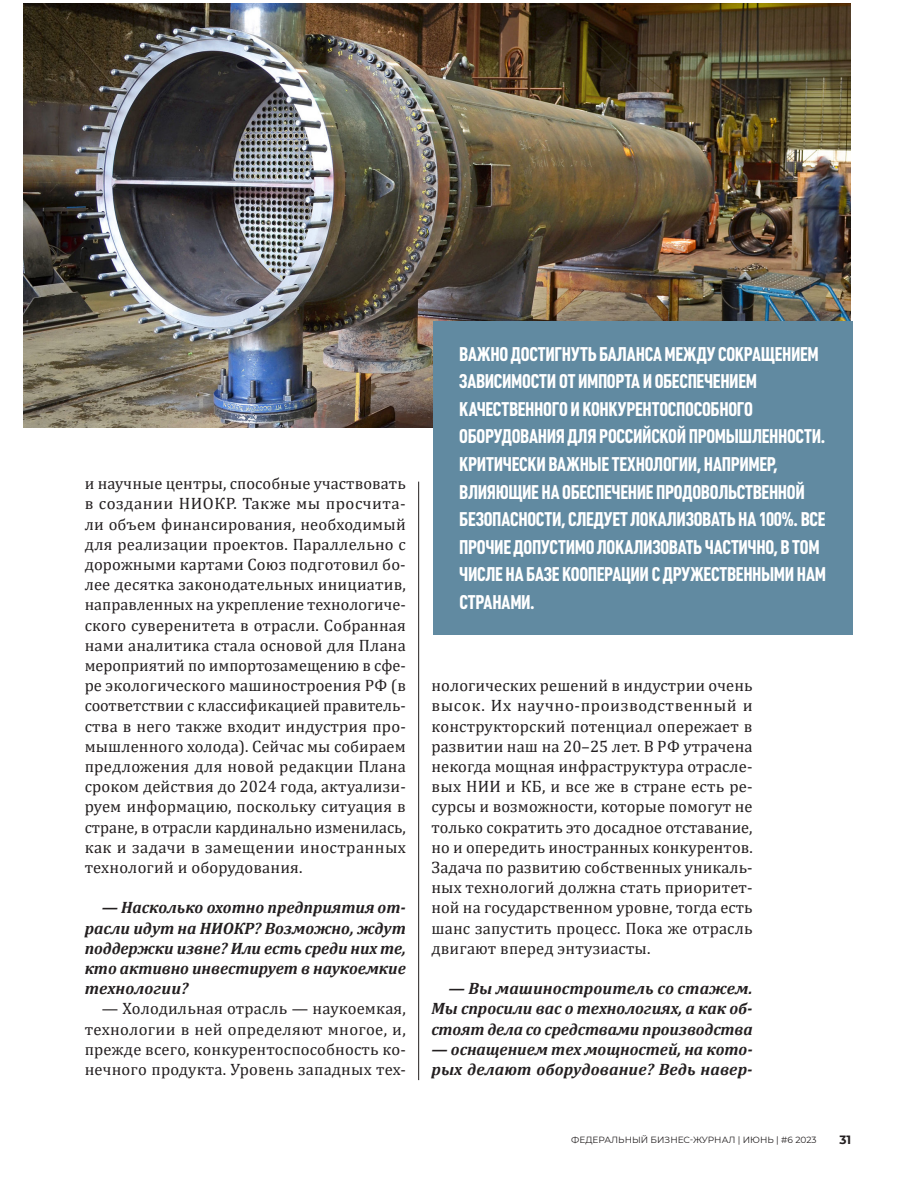
<style>
.page{position:relative;width:915px;height:1191px;background:#fff}
.page>*{position:absolute;margin:0;border:0;box-sizing:border-box;transform-origin:0 0}
.t1{font:700 19.5px/27.6px "Plumb Condensed";letter-spacing:-.015em;color:#fff}
.t2{font:16.5px/20.2px "Cambria";letter-spacing:.01em;color:#231f20;text-align:justify}
.t3{font:italic 700 16.5px/20.2px "Cambria";color:#231f20;text-align:justify}
.t4{font:700 12px "Montserrat";color:#231f20}
.t5{font:9px "Montserrat";color:#231f20}
</style>
<div class="page">
<hr style="left:418px;top:481px;width:1px;height:599px;background:#231f20">
<img style="left:23px;top:4px;width:827px;height:423px">
<div style="left:433px;top:321px;width:419px;height:313px;background:#618aa1"></div>
<p class="t2" style="left:85px;top:473px;width:323px">и научные центры, способные участвовать в создании НИОКР. Также мы просчита&shy;ли объем финансирования, необходимый для реализации проектов. Параллельно с дорожными картами Союз подготовил бо&shy;лее десятка законодательных инициатив, направленных на укрепление технологиче&shy;ского суверенитета в отрасли. Собранная нами аналитика стала основой для Плана мероприятий по импортозамещению в сфе&shy;ре экологического машиностроения РФ (в соответствии с классификацией правитель&shy;ства в него также входит индустрия про&shy;мышленного холода). Сейчас мы собираем предложения для новой редакции Плана сроком действия до 2024 года, актуализи&shy;руем информацию, поскольку ситуация в стране, в отрасли кардинально изменилась, как и задачи в замещении иностранных технологий и оборудования.</p>
<p class="t3" style="left:85px;top:897px;width:322px;text-indent:17px">— Насколько охотно предприятия от&shy;расли идут на НИОКР? Возможно, ждут поддержки извне? Или есть среди них те, кто активно инвестирует в наукоемкие технологии?</p>
<p class="t2" style="left:85px;top:998px;width:322px;text-indent:17px">— Холодильная отрасль — наукоемкая, технологии в ней определяют многое, и, прежде всего, конкурентоспособность ко&shy;нечного продукта. Уровень западных тех-</p>
<p class="t1" style="left:459px;top:340px;width:368px">Важно достигнуть баланса между сокращением зависимости от импорта и обеспечением качественного и конкурентоспособного оборудования для российской промышленности.<br>Критически важные технологии, например, влияющие на обеспечение продовольственной безопасности, следует локализовать на 100%. Все прочие допустимо локализовать частично, в том числе на базе кооперации с дружественными нам странами.</p>
<p class="t2" style="left:431px;top:675px;width:323px">нологических решений в индустрии очень высок. Их научно-производственный и конструкторский потенциал опережает в развитии наш на 20–25 лет. В РФ утрачена некогда мощная инфраструктура отрасле&shy;вых НИИ и КБ, и все же в стране есть ре&shy;сурсы и возможности, которые помогут не только сократить это досадное отставание, но и опередить иностранных конкурентов.<br>Задача по развитию собственных уникаль&shy;ных технологий должна стать приоритет&shy;ной на государственном уровне, тогда есть шанс запустить процесс. Пока же отрасль двигают вперед энтузиасты.</p>
<p class="t3" style="left:431px;top:978px;width:322px;text-indent:17px">— Вы машиностроитель со стажем.<br>Мы спросили вас о технологиях, а как об&shy;стоят дела со средствами производства</p>
<p class="t3" style="left:431px;top:1038px;width:322px">— оснащением тех мощностей, на кото&shy;рых делают оборудование? Ведь навер-</p>
<p class="t5" style="left:571px;top:1134px;width:247px">Федеральный Бизнес-журнал | июнь | #6 2023</p>
<p class="t4" style="left:839px;top:1131px;width:13px">31</p>
</div>
